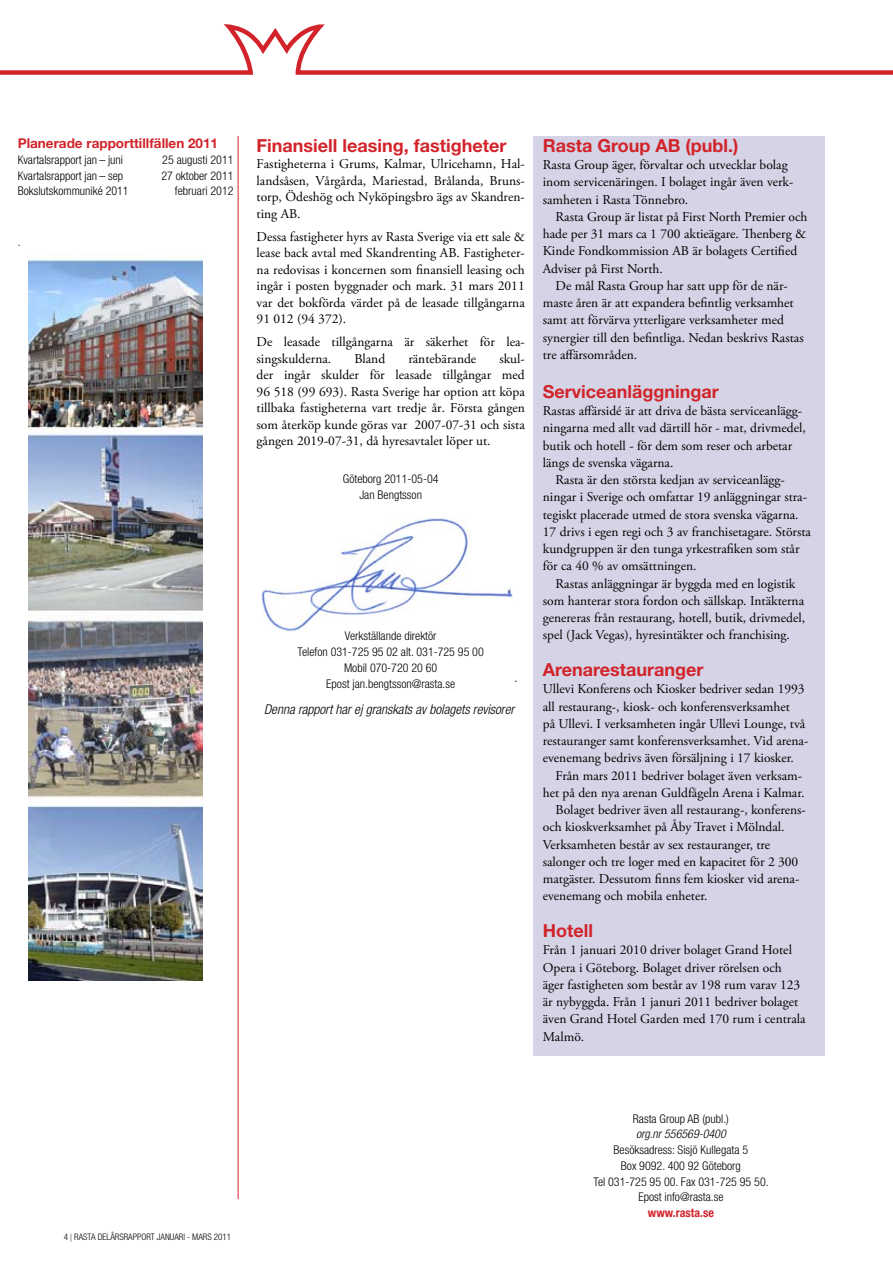
<style>
.page{position:relative;width:893px;height:1263px;background:#fff}
.page>*{position:absolute;margin:0;border:0;box-sizing:border-box;transform-origin:0 0}
.t1{font:700 18px "Helvetica Neue LT Std";color:#d2232a}
.t2{font:13.5px/17.2px "Adobe Garamond Pro";color:#000}
.t3{font:italic 300 condensed 13.5px "Helvetica Neue LT Std";color:#000}
.t4{font:700 13.5px "Helvetica Neue LT Std";color:#d2232a}
.t5{font:300 condensed 12px/15.8px "Helvetica Neue LT Std";color:#000;text-align:center}
.t6{font:italic 300 condensed 12px "Helvetica Neue LT Std";color:#000}
.t7{font:700 condensed 12px "Helvetica Neue LT Std";color:#d2232a}
.t8{font:300 condensed 9px "Helvetica Neue LT Std";color:#000}
.s1{font-family:"Times New Roman";font-weight:400;font-stretch:normal}
</style>
<div class="page">
<div style="left:534px;top:136px;width:291px;height:920px;background:#d4d4e6"></div>
<img style="left:262px;top:519px;width:251px;height:113px">
<hr style="left:238px;top:136px;width:1px;height:1063px;background:#d2232a">
<svg style="left:0;top:24px;width:893px;height:51px"></svg>
<img style="left:28px;top:259px;width:174px;height:721px">
<p class="t4" style="left:18px;top:135px;width:202px">Planerade rapporttillfällen 2011</p>
<p class="t5" style="left:18px;top:152px;width:107px">Kvartalsrapport jan – juni</p>
<p class="t5" style="left:162px;top:152px;width:73px">25 augusti 2011</p>
<p class="t5" style="left:18px;top:168px;width:107px">Kvartalsrapport jan – sep</p>
<p class="t5" style="left:161px;top:168px;width:74px">27 oktober 2011</p>
<p class="t5" style="left:18px;top:183px;width:112px">Bokslutskommuniké 2011</p>
<p class="t5" style="left:175px;top:183px;width:60px">februari 2012</p>
<p class="t5" style="left:18px;top:234px;width:4px">.</p>
<h1 class="t1" style="left:257px;top:134px;width:251px">Finansiell leasing, fastigheter</h1>
<p class="t2" style="left:257px;top:156px;width:270px;line-height:16.5px;text-align:justify">Fastigheterna i Grums, Kalmar, Ulricehamn, Hal&shy;landsåsen, Vårgårda, Mariestad, Brålanda, Bruns&shy;torp, Ödeshög och Nyköpingsbro ägs av Skandren&shy;ting AB.</p>
<p class="t2" style="left:257px;top:229px;width:270px;line-height:16.5px;text-align:justify">Dessa fastigheter hyrs av Rasta Sverige via ett sale &amp; lease back avtal med Skandrenting AB. Fastigheter&shy;na redovisas i koncernen som finansiell leasing och ingår i posten byggnader och mark. 31 mars 2011 var det bokförda värdet på de leasade tillgångarna 91 012 (94 372).</p>
<p class="t2" style="left:257px;top:334px;width:270px;line-height:16.5px">De leasade tillgångarna är säkerhet för lea&shy;singskulderna.</p>
<p class="t2" style="left:257px;top:350px;width:270px;line-height:16.5px;text-align:justify;text-indent:243px">skul&shy;der ingår skulder för leasade tillgångar med 96 518 (99 693). Rasta Sverige har option att köpa tillbaka fastigheterna vart tredje år. Första gången som återköp kunde göras var 2007-07-31 och sista gången 2019-07-31, då hyresavtalet löper ut.</p>
<p class="t5" style="left:343px;top:471px;width:97px">Göteborg 2011-05-04<br>Jan Bengtsson</p>
<p class="t2" style="left:354px;top:350px;width:32px">Bland</p>
<p class="t2" style="left:408px;top:350px;width:69px">räntebärande</p>
<p class="t5" style="left:298px;top:628px;width:188px">Verkställande direktör<br>Telefon 031-725 95 02 alt. 031-725 95 00<br>Mobil 070-720 20 60<br>Epost jan.bengtsson@rasta.se</p>
<p class="t3" style="left:264px;top:701px;width:252px">Denna rapport har ej granskats av bolagets revisorer</p>
<p class="t3" style="left:514px;top:669px;width:5px">.</p>
<h1 class="t1" style="left:543px;top:134px;width:197px">Rasta Group AB (publ.)</h1>
<p class="t2" style="left:543px;top:157px;width:252px">Rasta Group äger, förvaltar och utvecklar bolag inom servicenäringen. I bolaget ingår även verk&shy;samheten i Rasta Tönnebro.</p>
<p class="t2" style="left:543px;top:208px;width:266px;text-indent:13px">Rasta Group är listat på First North Premier och hade per 31 mars ca 1 700 aktieägare. Thenberg &amp; Kinde Fondkommission AB är bolagets Certified Adviser på First North.</p>
<p class="t2" style="left:543px;top:277px;width:262px;text-indent:13px">De mål Rasta Group har satt upp för de när&shy;maste åren är att expandera befintlig verksamhet samt att förvärva ytterligare verksamheter med synergier till den befintliga. Nedan beskrivs Rastas tre affärsområden.</p>
<h1 class="t1" style="left:543px;top:380px;width:177px">Serviceanläggningar</h1>
<p class="t2" style="left:543px;top:403px;width:261px">Rastas affärsidé är att driva de bästa serviceanlägg-</p>
<p class="t2" style="left:543px;top:420px;width:264px">ningarna med allt vad därtill hör - mat, drivmedel,</p>
<p class="t2" style="left:543px;top:437px;width:251px">butik och hotell - för dem som reser och arbetar</p>
<p class="t2" style="left:543px;top:454px;width:132px">längs de svenska vägarna.</p>
<p class="t2" style="left:556px;top:472px;width:231px">Rasta är den största kedjan av serviceanlägg-</p>
<p class="t2" style="left:543px;top:489px;width:266px">ningar i Sverige och omfattar 19 anläggningar stra-</p>
<p class="t2" style="left:543px;top:506px;width:257px">tegiskt placerade utmed de stora svenska vägarna.</p>
<p class="t2" style="left:543px;top:523px;width:270px">17 drivs i egen regi och 3 av franchisetagare. Största</p>
<p class="t2" style="left:543px;top:541px;width:258px">kundgruppen är den tunga yrkestrafiken som står</p>
<p class="t2" style="left:543px;top:558px;width:155px">för ca 40 % av omsättningen.</p>
<p class="t2" style="left:556px;top:575px;width:241px">Rastas anläggningar är byggda med en logistik</p>
<p class="t2" style="left:543px;top:592px;width:263px">som hanterar stora fordon och sällskap. Intäkterna</p>
<p class="t2" style="left:543px;top:610px;width:264px">genereras från restaurang, hotell, butik, drivmedel,</p>
<p class="t2" style="left:543px;top:627px;width:249px">spel (Jack Vegas), hyresintäkter och franchising.</p>
<h1 class="t1" style="left:543px;top:658px;width:162px">Arenarestauranger</h1>
<p class="t2" style="left:543px;top:681px;width:267px">Ullevi Konferens och Kiosker bedriver sedan 1993 all restaurang-, kiosk- och konferensverksamhet<br>på Ullevi. I verksamheten ingår Ullevi Lounge, två restauranger samt konferensverksamhet. Vid arena&shy;evenemang bedrivs även försäljning i 17 kiosker.</p>
<p class="t2" style="left:556px;top:767px;width:248px">Från mars 2011 bedriver bolaget även verksam-</p>
<p class="t2" style="left:543px;top:784px;width:263px">het på den nya arenan Guldfågeln Arena i Kalmar.</p>
<p class="t2" style="left:556px;top:802px;width:252px">Bolaget bedriver även all restaurang-, konferens-</p>
<p class="t2" style="left:543px;top:819px;width:243px">och kioskverksamhet på Åby Travet i Mölndal.</p>
<p class="t2" style="left:543px;top:836px;width:229px">Verksamheten består av sex restauranger, tre</p>
<p class="t2" style="left:543px;top:853px;width:257px">salonger och tre loger med en kapacitet för 2 300</p>
<p class="t2" style="left:543px;top:871px;width:258px">matgäster. Dessutom finns fem kiosker vid arena-</p>
<p class="t2" style="left:543px;top:888px;width:166px">evenemang och mobila enheter.</p>
<h1 class="t1" style="left:543px;top:919px;width:52px">Hotell</h1>
<p class="t2" style="left:543px;top:942px;width:264px">Från 1 januari 2010 driver bolaget Grand Hotel Opera i Göteborg. Bolaget driver rörelsen och äger fastigheten som består av 198 rum varav 123 är nybyggda. Från 1 januri 2011 bedriver bolaget även Grand Hotel Garden med 170 rum i centrala Malmö.</p>
<p class="t8" style="left:64px;top:1232px;width:169px">4 <span class="s1">|</span> RASTA DELÅRSRAPPORT JANUARI - MARS 2011</p>
<p class="t5" style="left:633px;top:1110px;width:97px">Rasta Group AB (publ.)</p>
<p class="t6" style="left:636px;top:1127px;width:91px">org.nr 556569-0400</p>
<p class="t5" style="left:594px;top:1142px;width:177px">Besöksadress: Sisjö Kullegata 5<br>Box 9092. 400 92 Göteborg<br>Tel 031-725 95 00. Fax 031-725 95 50.<br>Epost info@rasta.se</p>
<p class="t7" style="left:648px;top:1206px;width:67px">www.rasta.se</p>
</div>
